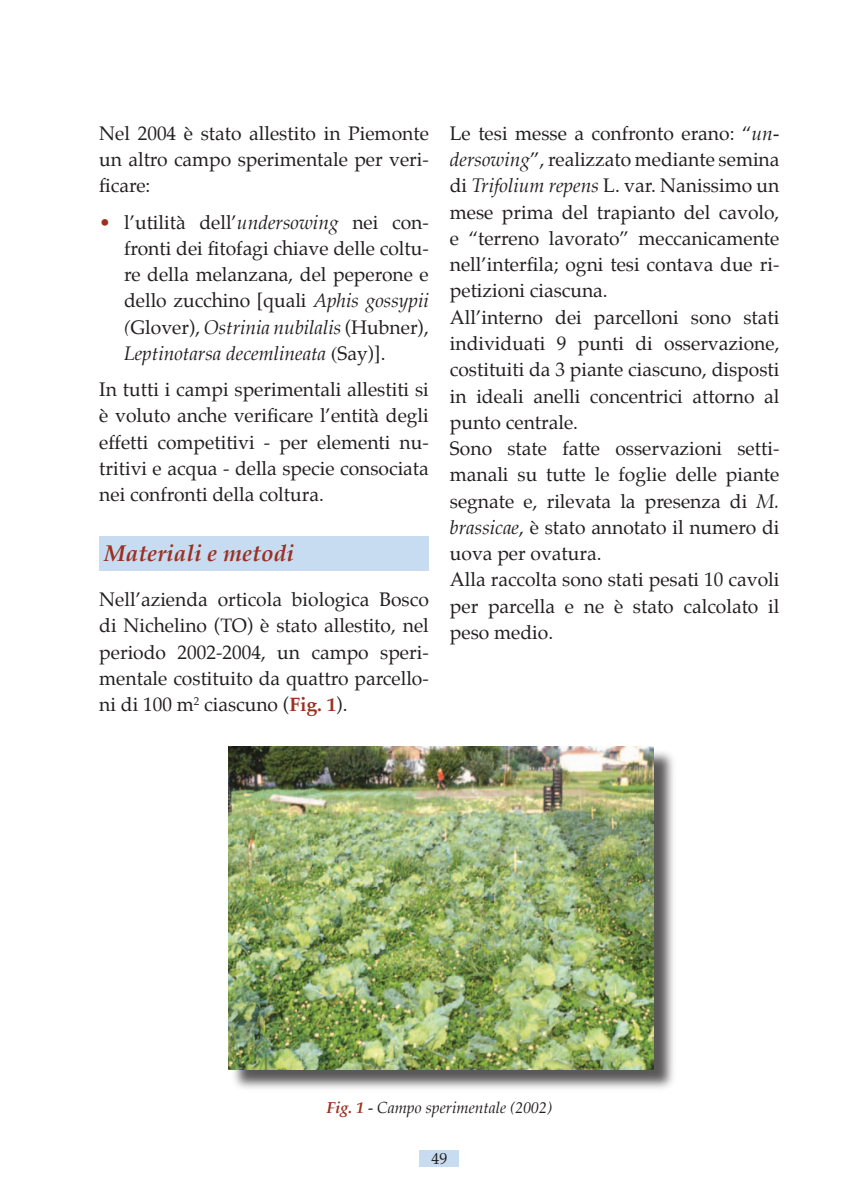
<style>
.page{position:relative;width:844px;height:1191px;background:#fff}
.page>*{position:absolute;margin:0;border:0;box-sizing:border-box;transform-origin:0 0}
.t1{font:italic 700 22.75px "Palatino";color:#9b3020}
.t2{font:19.25px/26.2px "Palatino";color:#231f20;text-align:justify}
.t3{font:italic 15.75px "Palatino";color:#231f20}
.t4{font:15.75px "Palatino";color:#231f20}
.s1{color:#9b3020}
.s2{font-style:italic}
.s3{font-family:"Times"}
.s4{font-weight:700;color:#9b3020}
</style>
<div class="page">
<div style="left:99px;top:536px;width:330px;height:34px;background:#c7dcf1"></div>
<div style="left:231px;top:748px;width:446px;height:344px;background:#231f20;opacity:.75"></div>
<img style="left:229px;top:746px;width:424px;height:323px">
<div style="left:419px;top:1150px;width:40px;height:16px;background:#c7dcf1"></div>
<p class="t2" style="left:99px;top:122px;width:331px">Nel 2004 è stato allestito in Piemonte un altro campo sperimentale per veri&shy;ficare:</p>
<p class="t2" style="left:124px;top:210px;width:306px;text-indent:-25px"><span class="s1">•</span> l’utilità dell’<span class="s2">undersowing</span> nei con&shy;fronti dei fitofagi chiave delle coltu&shy;re della melanzana, del peperone e dello zucchino [quali <span class="s2">Aphis gossypii (</span>Glover), <span class="s2">Ostrinia nubilalis</span> (Hubner), <span class="s2">Leptinotarsa decemlineata</span> <span class="s3">(</span>Say)].</p>
<p class="t2" style="left:99px;top:378px;width:331px">In tutti i campi sperimentali allestiti si è voluto anche verificare l’entità degli effetti competitivi - per elementi nu&shy;tritivi e acqua - della specie consociata nei confronti della coltura.</p>
<p class="t1" style="left:104px;top:539px;width:191px">Materiali e metodi</p>
<p class="t2" style="left:99px;top:588px;width:331px">Nell’azienda orticola biologica Bosco di Nichelino (TO) è stato allestito, nel periodo 2002-2004, un campo speri&shy;mentale costituito da quattro parcello&shy;ni di 100 m<sup>2</sup> ciascuno (<span class="s4">Fig. 1</span>).</p>
<p class="t2" style="left:450px;top:122px;width:331px;text-align:left">Le tesi messe a confronto erano: “<span class="s2">un&shy;dersowing</span>”, realizzato mediante semina di <span class="s2">Trifolium repens</span> L. var. Nanissimo un mese prima del trapianto del cavolo, e “terreno lavorato” meccanicamente nell’interfila; ogni tesi contava due ri&shy;petizioni ciascuna.<br>All’interno dei parcelloni sono stati individuati 9 punti di osservazione, costituiti da 3 piante ciascuno, disposti in ideali anelli concentrici attorno al punto centrale.<br>Sono state fatte osservazioni setti&shy;manali su tutte le foglie delle piante segnate e, rilevata la presenza di <span class="s2">M. brassicae</span>, è stato annotato il numero di uova per ovatura.<br>Alla raccolta sono stati pesati 10 cavoli per parcella e ne è stato calcolato il peso medio.</p>
<p class="t3" style="left:326px;top:1098px;width:227px"><span class="s4">Fig. 1</span> - Campo sperimentale (2002)</p>
<p class="t4" style="left:431px;top:1147px;width:17px">49</p>
</div>
